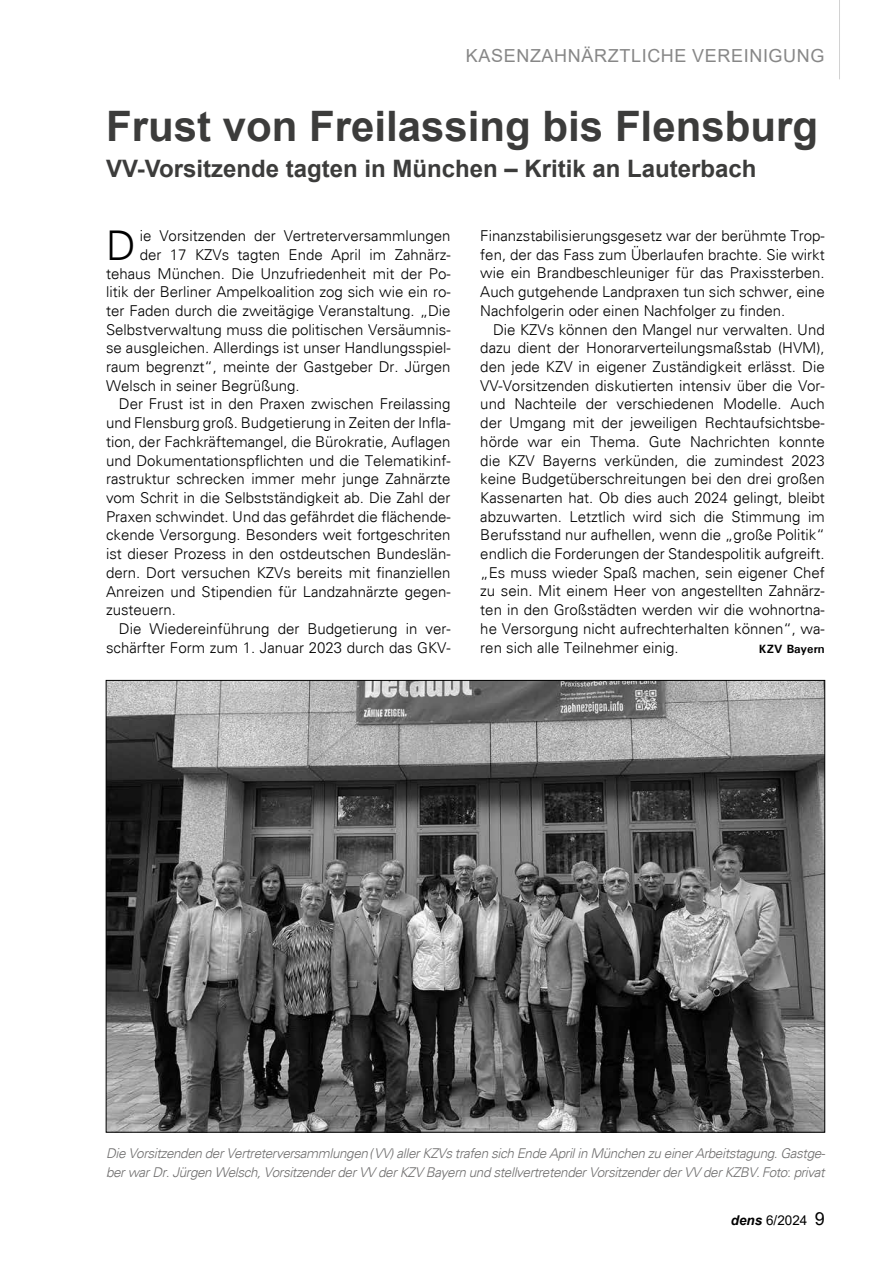
<style>
.page{position:relative;width:893px;height:1263px;background:#fff}
.page>*{position:absolute;margin:0;border:0;box-sizing:border-box;transform-origin:0 0}
.t1{font:700 42px "Arial";color:#3c3c3b}
.t2{font:300 41.1px "Univers";color:#000}
.t3{font:700 24px "Arial";color:#3c3c3b}
.t4{font:18px "Arial";letter-spacing:.035em;color:#878787}
.t5{font:300 15px/18.8px "Univers";color:#000;text-align:justify}
.t6{font:italic 300 13.5px/18.8px "Univers";letter-spacing:-.03em;color:#706f6f}
.t7{font:13.5px "Arial";color:#000}
.t8{font:700 12px "Univers";color:#000}
.s1{font-weight:700;font-style:italic}
.s2{font-size:18px}
</style>
<div class="page">
<hr style="left:839px;top:0;width:1px;height:79px;background:#d2d2d2">
<img style="left:108px;top:682px;width:715px;height:448px">
<p class="t4" style="left:466px;top:43px;width:360px">KASENZAHNÄRZTLICHE VEREINIGUNG</p>
<h1 class="t1" style="left:106px;top:96px;width:713px">Frust von Freilassing bis Flensburg</h1>
<h3 class="t3" style="left:106px;top:151px;width:652px">VV-Vorsitzende tagten in München – Kritik an Lauterbach</h3>
<h2 class="t2" style="left:106px;top:221px;width:31px">D</h2>
<p class="t5" style="left:140px;top:226px;width:312px">ie Vorsitzenden der Vertreterversammlungen</p>
<p class="t5" style="left:140px;top:245px;width:312px">der 17 KZVs tagten Ende April im Zahnärz-</p>
<p class="t5" style="left:106px;top:264px;width:346px">tehaus München. Die Unzufriedenheit mit der Po-</p>
<p class="t5" style="left:106px;top:283px;width:346px">litik der Berliner Ampelkoalition zog sich wie ein ro-</p>
<p class="t5" style="left:106px;top:301px;width:346px">ter Faden durch die zweitägige Veranstaltung. „Die</p>
<p class="t5" style="left:106px;top:320px;width:346px">Selbstverwaltung muss die politischen Versäumnis-</p>
<p class="t5" style="left:106px;top:339px;width:346px">se ausgleichen. Allerdings ist unser Handlungsspiel-</p>
<p class="t5" style="left:106px;top:357px;width:346px">raum begrenzt“, meinte der Gastgeber Dr. Jürgen</p>
<p class="t5" style="left:106px;top:376px;width:195px">Welsch in seiner Begrüßung.</p>
<p class="t5" style="left:119px;top:395px;width:333px">Der Frust ist in den Praxen zwischen Freilassing</p>
<p class="t5" style="left:106px;top:413px;width:346px">und Flensburg groß. Budgetierung in Zeiten der Infla-</p>
<p class="t5" style="left:106px;top:432px;width:346px">tion, der Fachkräftemangel, die Bürokratie, Auflagen</p>
<p class="t5" style="left:106px;top:451px;width:346px">und Dokumentationspflichten und die Telematikinf-</p>
<p class="t5" style="left:106px;top:470px;width:346px">rastruktur schrecken immer mehr junge Zahnärzte</p>
<p class="t5" style="left:106px;top:488px;width:346px">vom Schrit in die Selbstständigkeit ab. Die Zahl der</p>
<p class="t5" style="left:106px;top:507px;width:346px">Praxen schwindet. Und das gefährdet die flächende-</p>
<p class="t5" style="left:106px;top:526px;width:346px">ckende Versorgung. Besonders weit fortgeschriten</p>
<p class="t5" style="left:106px;top:544px;width:346px">ist dieser Prozess in den ostdeutschen Bundeslän-</p>
<p class="t5" style="left:106px;top:563px;width:346px">dern. Dort versuchen KZVs bereits mit finanziellen</p>
<p class="t5" style="left:106px;top:582px;width:346px">Anreizen und Stipendien für Landzahnärzte gegen-</p>
<p class="t5" style="left:106px;top:600px;width:72px">zusteuern.</p>
<p class="t5" style="left:119px;top:619px;width:333px">Die Wiedereinführung der Budgetierung in ver-</p>
<p class="t5" style="left:106px;top:638px;width:346px">schärfter Form zum 1. Januar 2023 durch das GKV-</p>
<p class="t5" style="left:480px;top:226px;width:346px">Finanzstabilisierungsgesetz war der berühmte Trop&shy;fen, der das Fass zum Überlaufen brachte. Sie wirkt wie ein Brandbeschleuniger für das Praxissterben.<br>Auch gutgehende Landpraxen tun sich schwer, eine Nachfolgerin oder einen Nachfolger zu finden.</p>
<p class="t5" style="left:480px;top:320px;width:346px;text-indent:13px">Die KZVs können den Mangel nur verwalten. Und dazu dient der Honorarverteilungsmaßstab (HVM), den jede KZV in eigener Zuständigkeit erlässt. Die VV-Vorsitzenden diskutierten intensiv über die Vor&shy;und Nachteile der verschiedenen Modelle. Auch der Umgang mit der jeweiligen Rechtaufsichtsbe&shy;hörde war ein Thema. Gute Nachrichten konnte die KZV Bayerns verkünden, die zumindest 2023 keine Budgetüberschreitungen bei den drei großen Kassenarten hat. Ob dies auch 2024 gelingt, bleibt abzuwarten. Letztlich wird sich die Stimmung im Berufsstand nur aufhellen, wenn die „große Politik“ endlich die Forderungen der Standespolitik aufgreift. „Es muss wieder Spaß machen, sein eigener Chef zu sein. Mit einem Heer von angestellten Zahnärz&shy;ten in den Großstädten werden wir die wohnortna&shy;he Versorgung nicht aufrechterhalten können“, wa&shy;ren sich alle Teilnehmer einig.</p>
<p class="t8" style="left:759px;top:641px;width:67px">KZV Bayern</p>
<p class="t6" style="left:106px;top:1144px;width:721px">Die Vorsitzenden der Vertreterversammlungen (VV) aller KZVs trafen sich Ende April in München zu einer Arbeitstagung. Gastge&shy;ber war Dr. Jürgen Welsch, Vorsitzender der VV der KZV Bayern und stellvertretender Vorsitzender der VV der KZBV. Foto: privat</p>
<p class="t7" style="left:731px;top:1211px;width:96px"><span class="s1">dens</span> 6/2024 <span class="s2">9</span></p>
</div>
